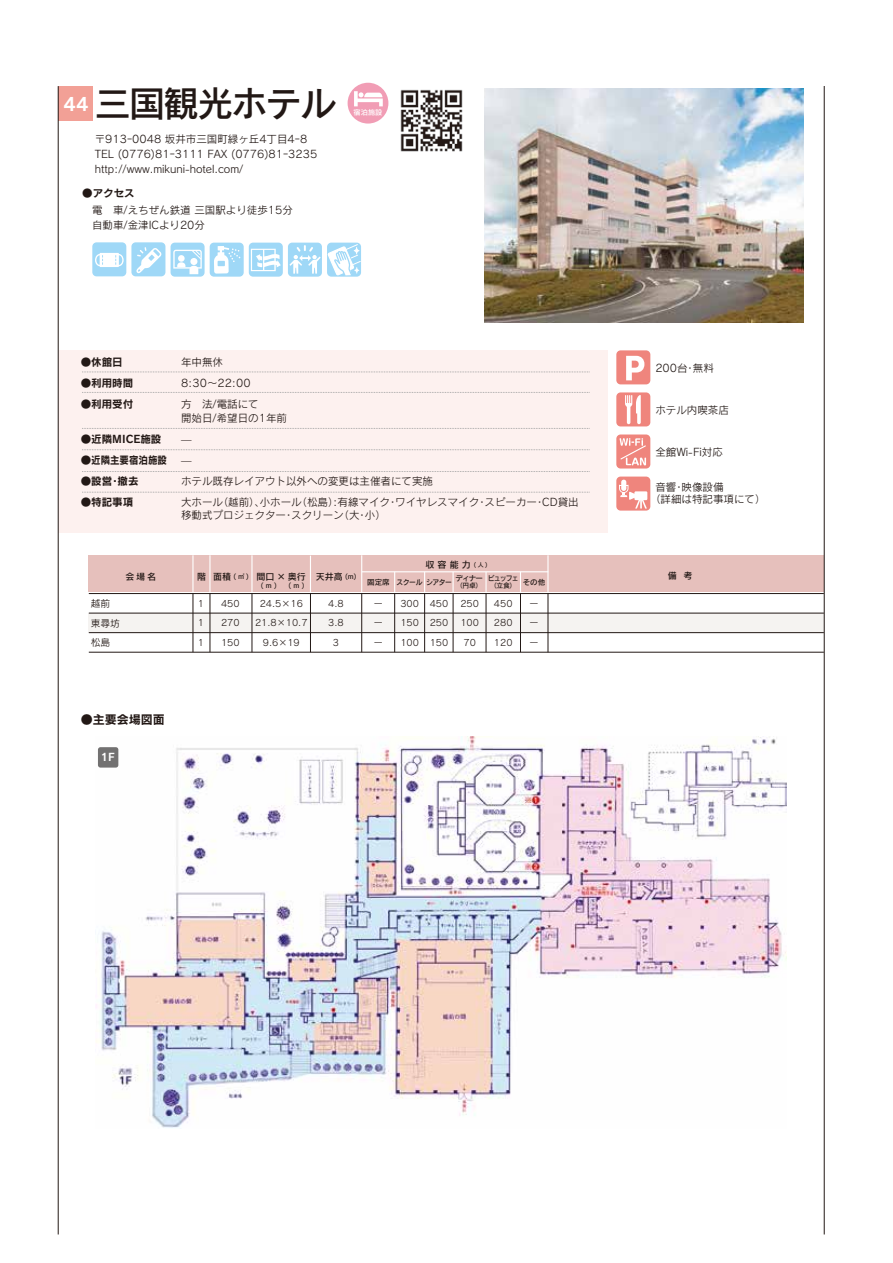
<style>
.page{position:relative;width:893px;height:1263px;background:#fff}
.page>*{position:absolute;margin:0;border:0;box-sizing:border-box;transform-origin:0 0}
.t1{font:36px "Rodin Pro DB";letter-spacing:-.05em;color:#221815}
.t2{font:18px "Rodin Pro B";color:#fff}
.t3{font:12px "Rodin Pro B";color:#221815}
.t4{font:10.5px/21px "Rodin Pro M";color:#221815}
.t5{font:10.5px "Rodin Pro B";color:#221815}
.t6{font:10.5px "Rodin Pro B";color:#fff}
.t7{font:9.75px/19.5px "Rodin Pro M";color:#221815;text-align:justify}
.t8{font:9px/19.5px "Rodin Pro M";color:#221815;text-align:justify}
.t9{font:9px "Rodin Pro DB";color:#221815}
.t10{font:7.5px "Rodin Pro DB";letter-spacing:-.05em;color:#221815}
.t11{font:7.5px "Rodin Pro DB";letter-spacing:-.05em;color:#221815;scale:.9 1}
.t12{font:7.2px "Rodin Pro DB";color:#fff}
.t13{font:6.75px "Rodin Pro DB";color:#221815}
.s1{font-size:6px}
.s2{font-size:9px}
.s3{font-size:6.75px}
</style>
<div class="page">
<img style="left:400px;top:89px;width:63px;height:63px">
<div style="left:616px;top:477px;width:34px;height:34px;background:#ef857d;border-radius:4px"></div>
<div style="left:621px;top:480px;width:5px;height:11px;background:#fff;border-radius:3px"></div>
<svg style="left:619px;top:485px;width:28px;height:23px"></svg>
<div style="left:58px;top:86px;width:34px;height:34px;background:#f2a096"></div>
<img style="left:96px;top:736px;width:690px;height:392px">
<div style="left:58px;top:351px;width:549px;height:182px;background:#fdf1ef"></div>
<svg style="left:82px;top:449px;width:507px;height:1px"></svg>
<svg style="left:82px;top:471px;width:507px;height:1px"></svg>
<svg style="left:82px;top:492px;width:507px;height:1px"></svg>
<svg style="left:82px;top:392px;width:507px;height:1px"></svg>
<svg style="left:82px;top:372px;width:507px;height:1px"></svg>
<svg style="left:82px;top:428px;width:507px;height:1px"></svg>
<div style="left:616px;top:392px;width:34px;height:34px;background:#ef857d;border-radius:4px"></div>
<svg style="left:625px;top:395px;width:16px;height:29px"></svg>
<div style="left:616px;top:350px;width:34px;height:34px;background:#ef857d;border-radius:4px"></div>
<svg style="left:626px;top:356px;width:18px;height:24px"></svg>
<div style="left:89px;top:556px;width:735px;height:36px;background:#e6c0bc"></div>
<div style="left:89px;top:613px;width:735px;height:19px;background:#f5f3f1"></div>
<hr style="left:192px;top:555px;width:2px;height:37px;background:#fff">
<hr style="left:209px;top:555px;width:2px;height:37px;background:#fff">
<hr style="left:251px;top:555px;width:2px;height:37px;background:#fff">
<hr style="left:310px;top:556px;width:1px;height:37px;background:#fff">
<hr style="left:361px;top:555px;width:1px;height:37px;background:#fff">
<svg style="left:394px;top:572px;width:1px;height:20px"></svg>
<svg style="left:424px;top:572px;width:1px;height:20px"></svg>
<hr style="left:452px;top:572px;width:2px;height:20px;background:#fff">
<hr style="left:485px;top:572px;width:2px;height:20px;background:#fff">
<svg style="left:520px;top:572px;width:1px;height:20px"></svg>
<hr style="left:547px;top:555px;width:2px;height:37px;background:#fff">
<hr style="left:193px;top:594px;width:1px;height:58px;background:#221815">
<hr style="left:210px;top:594px;width:1px;height:58px;background:#221815">
<hr style="left:252px;top:594px;width:1px;height:58px;background:#221815">
<hr style="left:310px;top:594px;width:1px;height:58px;background:#221815">
<hr style="left:361px;top:594px;width:1px;height:58px;background:#221815">
<hr style="left:394px;top:593px;width:1px;height:59px;background:#221815">
<hr style="left:424px;top:593px;width:1px;height:59px;background:#221815">
<hr style="left:486px;top:594px;width:1px;height:58px;background:#221815">
<hr style="left:520px;top:594px;width:1px;height:58px;background:#221815">
<hr style="left:548px;top:593px;width:1px;height:59px;background:#221815">
<hr style="left:453px;top:593px;width:1px;height:59px;background:#221815">
<hr style="left:89px;top:613px;width:735px;height:1px;background:#221815">
<hr style="left:89px;top:593px;width:735px;height:1px;background:#221815">
<hr style="left:362px;top:571px;width:186px;height:1px;background:#fff">
<hr style="left:89px;top:632px;width:735px;height:1px;background:#221815">
<hr style="left:89px;top:652px;width:735px;height:1px;background:#221815">
<div style="left:348px;top:83px;width:40px;height:41px;background:#f19db5;border-radius:50%"></div>
<svg style="left:354px;top:91px;width:29px;height:15px"></svg>
<div style="left:98px;top:747px;width:20px;height:20px;background:#727171;border-radius:3px"></div>
<div style="left:616px;top:434px;width:34px;height:34px;background:#ef857d;border-radius:4px"></div>
<svg style="left:620px;top:438px;width:26px;height:27px"></svg>
<hr style="left:58px;top:86px;width:1px;height:1148px;background:#221815">
<hr style="left:824px;top:86px;width:1px;height:1148px;background:#221815">
<img style="left:485px;top:89px;width:319px;height:234px">
<div style="left:131px;top:242px;width:34px;height:34px;background:#9fd8f7;border-radius:4px"></div>
<svg style="left:136px;top:247px;width:26px;height:26px"></svg>
<div style="left:92px;top:242px;width:34px;height:34px;background:#9fd8f7;border-radius:4px"></div>
<svg style="left:95px;top:253px;width:29px;height:14px"></svg>
<div style="left:288px;top:243px;width:34px;height:34px;background:#9fd8f7;border-radius:4px"></div>
<svg style="left:249px;top:243px;width:34px;height:34px"></svg>
<svg style="left:251px;top:249px;width:30px;height:22px"></svg>
<div style="left:210px;top:243px;width:34px;height:34px;background:#9fd8f7;border-radius:4px"></div>
<svg style="left:214px;top:246px;width:26px;height:28px"></svg>
<svg style="left:289px;top:243px;width:72px;height:34px"></svg>
<div style="left:171px;top:243px;width:34px;height:34px;background:#9fd8f7;border-radius:4px"></div>
<svg style="left:173px;top:250px;width:29px;height:24px"></svg>
<h2 class="t2" style="left:64px;top:92px;width:26px">44</h2>
<h1 class="t1" style="left:95px;top:79px;width:243px">三国観光ホテル</h1>
<p class="t4" style="left:95px;top:131px;width:224px;line-height:15px">〒913‐0048 坂井市三国町緑ヶ丘4丁目4‐8<br>TEL (0776)81‐3111 FAX (0776)81‐3235 http://www.mikuni-hotel.com/</p>
<p class="t4" style="left:92px;top:202px;width:202px;line-height:15px">電　車/えちぜん鉄道 三国駅より徒歩15分自動車/金津ICより20分</p>
<p class="t5" style="left:82px;top:186px;width:54px">●アクセス</p>
<p class="t12" style="left:354px;top:107px;width:30px">宿泊施設</p>
<p class="t5" style="left:81px;top:355px;width:43px">●休館日</p>
<p class="t5" style="left:81px;top:376px;width:54px">●利用時間</p>
<p class="t5" style="left:81px;top:397px;width:54px">●利用受付</p>
<p class="t5" style="left:81px;top:432px;width:82px">●近隣MICE施設</p>
<p class="t5" style="left:81px;top:453px;width:88px">●近隣主要宿泊施設</p>
<p class="t5" style="left:81px;top:474px;width:59px">●設営・撤去</p>
<p class="t5" style="left:81px;top:495px;width:54px">●特記事項</p>
<p class="t4" style="left:181px;top:351px;width:79px">年中無休<br>8:30～22:00方　法/電話にて</p>
<p class="t4" style="left:181px;top:407px;width:399px">開始日/希望日の1年前<br>̶<br>̶<br>ホテル既存レイアウト以外への変更は主催者にて実施<br>大ホール（越前）、小ホール（松島）:有線マイク・ワイヤレスマイク・スピーカー・CD貸出</p>
<p class="t4" style="left:181px;top:504px;width:206px">移動式プロジェクター・スクリーン（大・小）</p>
<p class="t9" style="left:425px;top:558px;width:64px">収 容 能 力 <span class="s1">(人)</span></p>
<p class="t4" style="left:655px;top:357px;width:60px">200台・無料</p>
<p class="t4" style="left:655px;top:399px;width:75px">ホテル内喫茶店</p>
<p class="t4" style="left:655px;top:441px;width:90px">全館Wi-Fi対応　　</p>
<p class="t4" style="left:650px;top:480px;width:117px;line-height:12px;text-indent:5px">音響・映像設備<br>（詳細は特記事項にて）</p>
<p class="t13" style="left:213px;top:572px;width:37px"><span class="s2">面積</span> (㎡)</p>
<p class="t9" style="left:316px;top:570px;width:42px">天井高 <span class="s3">(m)</span></p>
<p class="t9" style="left:668px;top:570px;width:26px">備 考</p>
<p class="t10" style="left:367px;top:577px;width:86px">固定席 スクール シアター</p>
<p class="t9" style="left:125px;top:570px;width:32px">会場名</p>
<p class="t9" style="left:197px;top:570px;width:10px">階</p>
<p class="t9" style="left:256px;top:570px;width:51px">間口 × 奥行</p>
<p class="t13" style="left:261px;top:581px;width:17px">( m )</p>
<p class="t13" style="left:289px;top:581px;width:17px">( m )</p>
<p class="t10" style="left:455px;top:573px;width:29px">ディナー</p>
<p class="t13" style="left:456px;top:581px;width:27px">（円卓）</p>
<p class="t11" style="left:488px;top:574px;width:36px">ビュッフェ</p>
<p class="t13" style="left:490px;top:581px;width:57px">（立食） <sup>その他</sup></p>
<p class="t7" style="left:91px;top:593px;width:31px">越前　東尋坊松島</p>
<p class="t8" style="left:255px;top:593px;width:54px;text-align:center">24.5×16<br>21.8×10.7<br>9.6×19</p>
<p class="t8" style="left:400px;top:593px;width:20px">300<br>150<br>100</p>
<p class="t8" style="left:430px;top:593px;width:20px">450<br>250<br>150</p>
<p class="t8" style="left:460px;top:593px;width:20px;text-align:center">250<br>100<br>70</p>
<p class="t8" style="left:494px;top:593px;width:20px">450<br>280<br>120</p>
<p class="t8" style="left:221px;top:593px;width:20px">450<br>270<br>150</p>
<p class="t8" style="left:328px;top:593px;width:17px;text-align:center">4.8<br>3.8<br>3</p>
<p class="t8" style="left:198px;top:593px;width:8px">1<br>1<br>1</p>
<p class="t8" style="left:374px;top:593px;width:10px">ーーー</p>
<p class="t8" style="left:529px;top:593px;width:10px">ーーー</p>
<p class="t3" style="left:81px;top:711px;width:85px">●主要会場図面</p>
<p class="t6" style="left:101px;top:750px;width:15px">1F</p>
</div>
